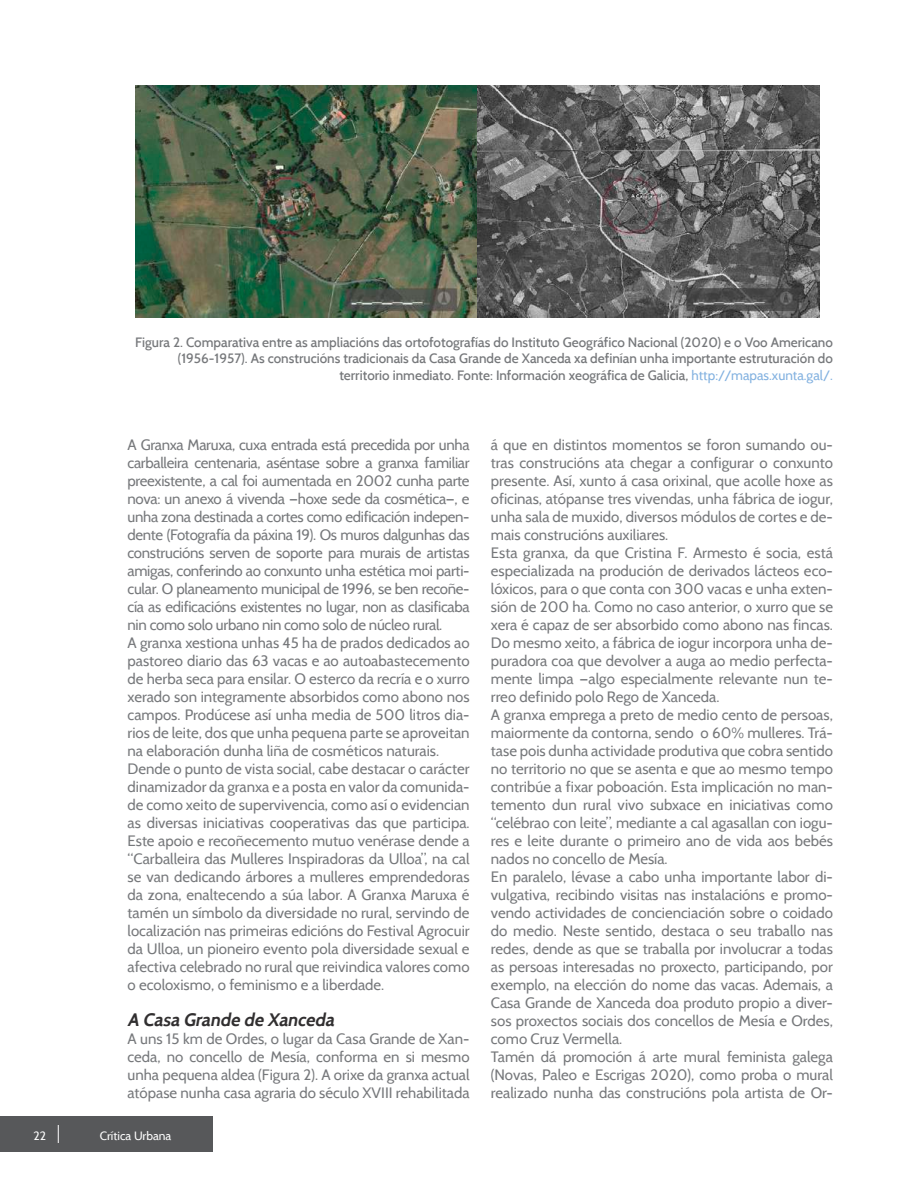
<style>
.page{position:relative;width:918px;height:1188px;background:#fff}
.page>*{position:absolute;margin:0;border:0;box-sizing:border-box;transform-origin:0 0}
.t1{font:italic 700 18px "Cabin";color:#312f30}
.t2{font:15px/18px "Cabin";color:#76787b}
.t3{font:500 13.5px/16.5px "Cabin";color:#76787b;text-align:right}
.t4{font:12px "Cabin";color:#fff}
.s1{font-weight:400;color:#82b1e0}
</style>
<div class="page">
<div style="left:0;top:1116px;width:213px;height:36px;background:#57585a"></div>
<svg style="left:58px;top:1125px;width:1px;height:18px"></svg>
<img style="left:135px;top:85px;width:684px;height:233px">
<p class="t3" style="left:135px;top:334px;width:699px">Figura 2. Comparativa entre as ampliacións das ortofotografías do Instituto Geográfico Nacional (2020) e o Voo Americano (1956-1957). As construcións tradicionais da Casa Grande de Xanceda xa definían unha importante estruturación do territorio inmediato. Fonte: Información xeográfica de Galicia, <span class="s1">http://mapas.xunta.gal/.</span></p>
<p class="t2" style="left:128px;top:436px;width:344px">A Granxa Maruxa, cuxa entrada está precedida por unha carballeira centenaria, aséntase sobre a granxa familiar preexistente, a cal foi aumentada en 2002 cunha parte nova: un anexo á vivenda —hoxe sede da cosmética—, e unha zona destinada a cortes como edificación indepen&shy;dente (Fotografía da páxina 19). Os muros dalgunhas das construcións serven de soporte para murais de artistas amigas, conferindo ao conxunto unha estética moi parti&shy;cular. O planeamento municipal de 1996, se ben recoñe&shy;cía as edificacións existentes no lugar, non as clasificaba nin como solo urbano nin como solo de núcleo rural.<br>A granxa xestiona unhas 45 ha de prados dedicados ao pastoreo diario das 63 vacas e ao autoabastecemento de herba seca para ensilar. O esterco da recría e o xurro xerado son integramente absorbidos como abono nos campos. Prodúcese así unha media de 500 litros dia&shy;rios de leite, dos que unha pequena parte se aproveitan na elaboración dunha liña de cosméticos naturais.<br>Dende o punto de vista social, cabe destacar o carácter dinamizador da granxa e a posta en valor da comunida&shy;de como xeito de supervivencia, como así o evidencian as diversas iniciativas cooperativas das que participa.<br>Este apoio e recoñecemento mutuo venérase dende a “Carballeira das Mulleres Inspiradoras da Ulloa”, na cal se van dedicando árbores a mulleres emprendedoras da zona, enaltecendo a súa labor. A Granxa Maruxa é tamén un símbolo da diversidade no rural, servindo de localización nas primeiras edicións do Festival Agrocuir da Ulloa, un pioneiro evento pola diversidade sexual e afectiva celebrado no rural que reivindica valores como o ecoloxismo, o feminismo e a liberdade.</p>
<p class="t1" style="left:128px;top:1009px;width:212px">A Casa Grande de Xanceda</p>
<p class="t2" style="left:128px;top:1030px;width:344px;text-align:justify">A uns 15 km de Ordes, o lugar da Casa Grande de Xan&shy;ceda, no concello de Mesía, conforma en si mesmo unha pequena aldea (Figura 2). A orixe da granxa actual atópase nunha casa agraria do século XVIII rehabilitada</p>
<p class="t4" style="left:34px;top:1128px;width:14px">22</p>
<p class="t4" style="left:100px;top:1128px;width:73px">Crítica Urbana</p>
<p class="t2" style="left:491px;top:436px;width:344px">á que en distintos momentos se foron sumando ou&shy;tras construcións ata chegar a configurar o conxunto presente. Así, xunto á casa orixinal, que acolle hoxe as oficinas, atópanse tres vivendas, unha fábrica de iogur, unha sala de muxido, diversos módulos de cortes e de&shy;mais construcións auxiliares.<br>Esta granxa, da que Cristina F. Armesto é socia, está especializada na produción de derivados lácteos eco&shy;lóxicos, para o que conta con 300 vacas e unha exten&shy;sión de 200 ha. Como no caso anterior, o xurro que se xera é capaz de ser absorbido como abono nas fincas.<br>Do mesmo xeito, a fábrica de iogur incorpora unha de&shy;puradora coa que devolver a auga ao medio perfecta&shy;mente limpa —algo especialmente relevante nun te&shy;rreo definido polo Rego de Xanceda.<br>A granxa emprega a preto de medio cento de persoas, maiormente da contorna, sendo o 60% mulleres. Trá&shy;tase pois dunha actividade produtiva que cobra sentido no territorio no que se asenta e que ao mesmo tempo contribúe a fixar poboación. Esta implicación no man&shy;temento dun rural vivo subxace en iniciativas como “celébrao con leite”, mediante a cal agasallan con iogu&shy;res e leite durante o primeiro ano de vida aos bebés nados no concello de Mesía.<br>En paralelo, lévase a cabo unha importante labor di&shy;vulgativa, recibindo visitas nas instalacións e promo&shy;vendo actividades de concienciación sobre o coidado do medio. Neste sentido, destaca o seu traballo nas redes, dende as que se traballa por involucrar a todas as persoas interesadas no proxecto, participando, por exemplo, na elección do nome das vacas. Ademais, a Casa Grande de Xanceda doa produto propio a diver&shy;sos proxectos sociais dos concellos de Mesía e Ordes, como Cruz Vermella.<br>Tamén dá promoción á arte mural feminista galega (Novas, Paleo e Escrigas 2020), como proba o mural realizado nunha das construcións pola artista de Or-</p>
</div>
